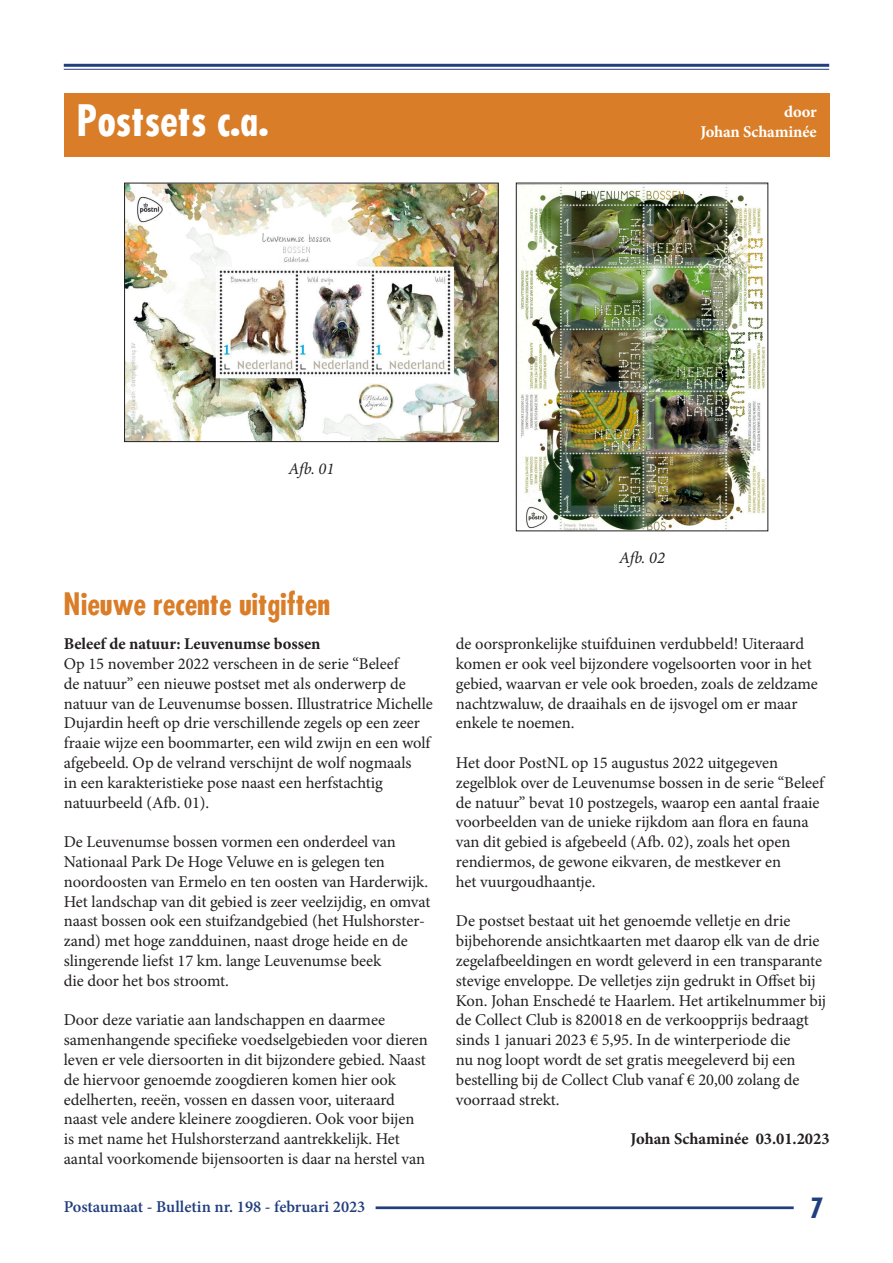
<style>
.page{position:relative;width:893px;height:1263px;background:#fff}
.page>*{position:absolute;margin:0;border:0;box-sizing:border-box;transform-origin:0 0}
.t1{font:700 condensed 42px "Futura";color:#fff}
.t2{font:700 condensed 30px "Futura";color:#da7d28}
.t3{font:700 condensed 27px "Futura";color:#213e7d}
.t4{font:16.5px/19.8px "Minion Pro";letter-spacing:-.005em;color:#231f20}
.t5{font:700 16.5px "Minion Pro";letter-spacing:-.005em;color:#231f20}
.t6{font:600 16.5px "Minion Pro";color:#213e7d}
.t7{font:700 16.5px/19.8px "Minion Pro";letter-spacing:-.01em;color:#fff;text-align:right}
.t8{font:italic 16.5px "Minion Pro";letter-spacing:-.015em;color:#231f20}
</style>
<div class="page">
<div style="left:64px;top:94px;width:765px;height:63px;background:#da7d28"></div>
<img style="left:126px;top:185px;width:370px;height:255px">
<div style="left:124px;top:183px;width:374px;height:259px;border:1px solid #231f20"></div>
<img style="left:518px;top:185px;width:247px;height:344px">
<hr style="left:376px;top:1206px;width:418px;height:3px;background:#213e7d">
<hr style="left:64px;top:64px;width:765px;height:3px;background:#213e7d">
<hr style="left:64px;top:69px;width:765px;height:1px;background:#213e7d">
<h1 class="t1" style="left:77px;top:94px;width:193px">Postsets c.a.</h1>
<p class="t7" style="left:700px;top:102px;width:118px">door<br>Johan Schaminée</p>
<p class="t8" style="left:289px;top:457px;width:47px">Afb. 01</p>
<h2 class="t2" style="left:64px;top:584px;width:268px">Nieuwe recente uitgiften</h2>
<p class="t5" style="left:64px;top:632px;width:258px">Beleef de natuur: Leuvenumse bossen</p>
<p class="t4" style="left:64px;top:654px;width:371px">Op 15 november 2022 verscheen in de serie “Beleef<br>de natuur” een nieuwe postset met als onderwerp de natuur van de Leuvenumse bossen. Illustratrice Michelle Dujardin heeft op drie verschillende zegels op een zeer fraaie wijze een boommarter, een wild zwijn en een wolf afgebeeld. Op de velrand verschijnt de wolf nogmaals<br>in een karakteristieke pose naast een herfstachtig natuurbeeld (Afb. 01).</p>
<p class="t4" style="left:64px;top:832px;width:368px">De Leuvenumse bossen vormen een onderdeel van Nationaal Park De Hoge Veluwe en is gelegen ten noordoosten van Ermelo en ten oosten van Harderwijk.<br>Het landschap van dit gebied is zeer veelzijdig, en omvat naast bossen ook een stuifzandgebied (het Hulshorster&shy;zand) met hoge zandduinen, naast droge heide en de slingerende liefst 17 km. lange Leuvenumse beek<br>die door het bos stroomt.</p>
<p class="t4" style="left:64px;top:1010px;width:366px">Door deze variatie aan landschappen en daarmee samenhangende specifieke voedselgebieden voor dieren leven er vele diersoorten in dit bijzondere gebied. Naast de hiervoor genoemde zoogdieren komen hier ook edelherten, reeën, vossen en dassen voor, uiteraard naast vele andere kleinere zoogdieren. Ook voor bijen is met name het Hulshorsterzand aantrekkelijk. Het aantal voorkomende bijensoorten is daar na herstel van</p>
<p class="t8" style="left:619px;top:546px;width:47px">Afb. 02</p>
<p class="t4" style="left:456px;top:634px;width:363px">de oorspronkelijke stuifduinen verdubbeld! Uiteraard komen er ook veel bijzondere vogelsoorten voor in het gebied, waarvan er vele ook broeden, zoals de zeldzame nachtzwaluw, de draaihals en de ijsvogel om er maar enkele te noemen.</p>
<p class="t4" style="left:456px;top:753px;width:370px">Het door PostNL op 15 augustus 2022 uitgegeven zegelblok over de Leuvenumse bossen in de serie “Beleef de natuur” bevat 10 postzegels, waarop een aantal fraaie voorbeelden van de unieke rijkdom aan flora en fauna van dit gebied is afgebeeld (Afb. 02), zoals het open rendiermos, de gewone eikvaren, de mestkever en<br>het vuurgoudhaantje.</p>
<p class="t4" style="left:456px;top:911px;width:372px">De postset bestaat uit het genoemde velletje en drie bijbehorende ansichtkaarten met daarop elk van de drie zegelafbeeldingen en wordt geleverd in een transparante stevige enveloppe. De velletjes zijn gedrukt in Offset bij Kon. Johan Enschedé te Haarlem. Het artikelnummer bij de Collect Club is 820018 en de verkoopprijs bedraagt sinds 1 januari 2023 € 5,95. In de winterperiode die<br>nu nog loopt wordt de set gratis meegeleverd bij een bestelling bij de Collect Club vanaf € 20,00 zolang de voorraad strekt.</p>
<p class="t5" style="left:631px;top:1127px;width:200px">Johan Schaminée 03.01.2023</p>
<p class="t6" style="left:64px;top:1195px;width:303px">Postaumaat - Bulletin nr. 198 - februari 2023</p>
<h3 class="t3" style="left:810px;top:1190px;width:15px">7</h3>
</div>
